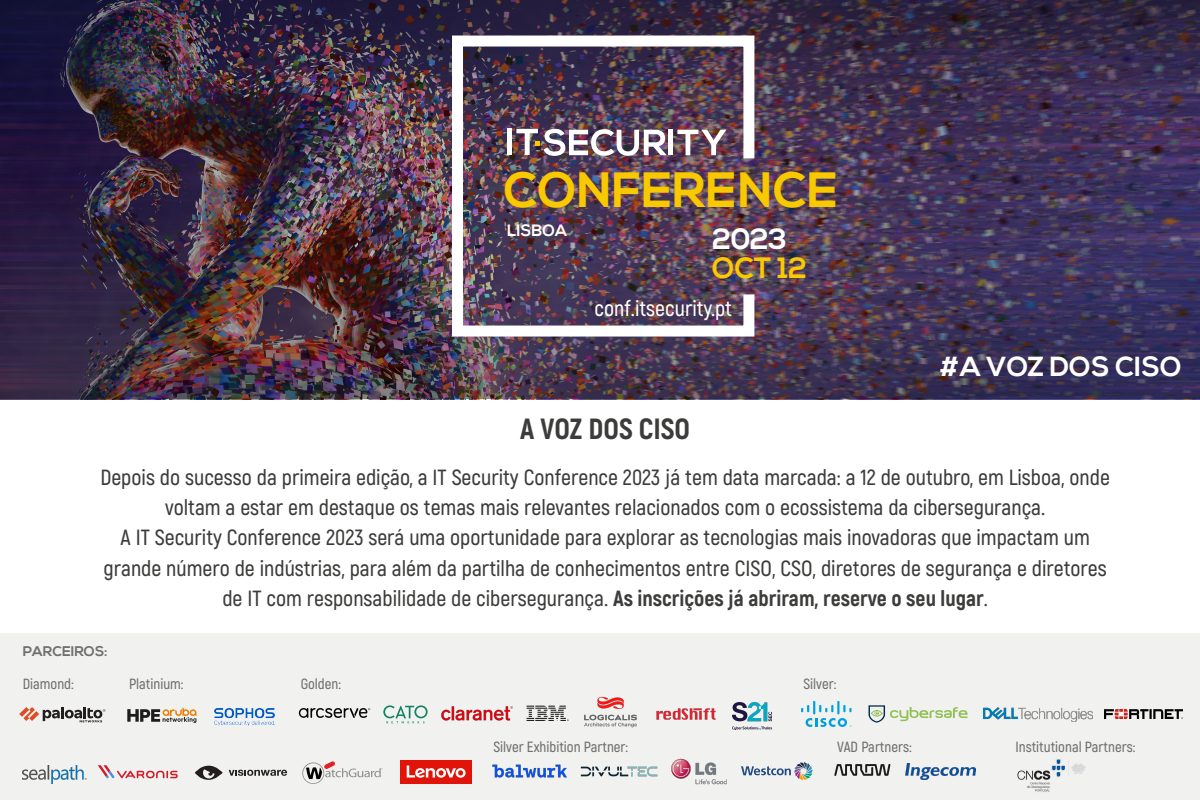
<style>
.page{position:relative;width:1200px;height:800px;background:#fff}
.page>*{position:absolute;margin:0;border:0;box-sizing:border-box;transform-origin:0 0}
.t1{font:700 49.52px "Nexa";color:#f9c900}
.t2{font:700 29.36px "Nexa";color:#fac902}
.t3{font:700 29.36px "Nexa";color:#fff}
.t4{font:800 29.2px "Akrobat";color:#3c3c3b}
.t5{font:700 27.52px "Nexa";letter-spacing:.01em;color:#fff}
.t6{font:600 21.96px/30.4px "Akrobat";color:#3c3c3b;text-align:center}
.t7{font:600 21.96px "Akrobat";color:#fff}
.t8{font:700 16.4px "Nexa";color:#fff}
.t9{font:600 14.8px "Akrobat";color:#706f6f}
.t10{font:700 14px "Nexa";color:#706f6f}
.s1{font-weight:800}
</style>
<div class="page">
<div style="left:0;top:634px;width:1200px;height:166px;background:#f1f1f0"></div>
<img style="left:0;top:385px;width:1200px;height:14px">
<img style="left:0;top:0;width:1200px;height:385px">
<img style="left:447px;top:30px;width:313px;height:312px">
<div style="left:668px;top:130px;width:5px;height:25px;background:#fff"></div>
<svg style="left:677px;top:130px;width:49px;height:25px"></svg>
<div style="left:507px;top:129px;width:5px;height:26px;background:#fff"></div>
<img style="left:516px;top:129px;width:150px;height:27px">
<img style="left:401px;top:760px;width:71px;height:24px">
<svg style="left:19px;top:707px;width:87px;height:15px"></svg>
<img style="left:214px;top:708px;width:61px;height:18px">
<svg style="left:127px;top:707px;width:69px;height:16px"></svg>
<img style="left:584px;top:696px;width:53px;height:32px">
<img style="left:441px;top:706px;width:72px;height:15px">
<svg style="left:383px;top:705px;width:45px;height:18px"></svg>
<svg style="left:299px;top:708px;width:71px;height:10px"></svg>
<svg style="left:527px;top:706px;width:42px;height:15px"></svg>
<img style="left:733px;top:702px;width:38px;height:27px">
<img style="left:656px;top:708px;width:60px;height:12px">
<img style="left:1104px;top:710px;width:79px;height:9px">
<img style="left:22px;top:765px;width:65px;height:18px">
<svg style="left:801px;top:701px;width:51px;height:26px"></svg>
<img style="left:984px;top:708px;width:108px;height:13px">
<svg style="left:98px;top:765px;width:80px;height:13px"></svg>
<svg style="left:869px;top:705px;width:98px;height:18px"></svg>
<svg style="left:302px;top:761px;width:81px;height:23px"></svg>
<svg style="left:229px;top:770px;width:58px;height:6px"></svg>
<svg style="left:195px;top:766px;width:28px;height:14px"></svg>
<img style="left:492px;top:764px;width:75px;height:14px">
<svg style="left:741px;top:762px;width:72px;height:18px"></svg>
<img style="left:580px;top:766px;width:78px;height:11px">
<svg style="left:834px;top:764px;width:56px;height:12px"></svg>
<img style="left:906px;top:763px;width:69px;height:17px">
<img style="left:671px;top:758px;width:56px;height:27px">
<img style="left:1017px;top:759px;width:68px;height:33px">
<h1 class="t1" style="left:504px;top:162px;width:336px">CONFERENCE</h1>
<p class="t8" style="left:507px;top:221px;width:61px">LISBOA</p>
<h2 class="t3" style="left:712px;top:222px;width:77px">2023</h2>
<h2 class="t2" style="left:712px;top:251px;width:96px">OCT 12</h2>
<p class="t7" style="left:595px;top:295px;width:139px">conf.itsecurity.pt</p>
<p class="t5" style="left:940px;top:351px;width:243px">#A VOZ DOS CISO</p>
<h3 class="t4" style="left:520px;top:410px;width:172px">A VOZ DOS CISO</h3>
<p class="t6" style="left:100px;top:462px;width:1011px">Depois do sucesso da primeira edição, a IT Security Conference 2023 já tem data marcada: a 12 de outubro, em Lisboa, onde voltam a estar em destaque os temas mais relevantes relacionados com o ecossistema da cibersegurança.<br>A IT Security Conference 2023 será uma oportunidade para explorar as tecnologias mais inovadoras que impactam um grande número de indústrias, para além da partilha de conhecimentos entre CISO, CSO, diretores de segurança e diretores de IT com responsabilidade de cibersegurança. <span class="s1">As inscrições já abriram, reserve o seu lugar</span>.</p>
<p class="t10" style="left:23px;top:643px;width:86px">PARCEIROS:</p>
<p class="t9" style="left:23px;top:675px;width:53px">Diamond:</p>
<p class="t9" style="left:129px;top:675px;width:56px">Platinium:</p>
<p class="t9" style="left:301px;top:675px;width:42px">Golden:</p>
<p class="t9" style="left:804px;top:675px;width:34px">Silver:</p>
<p class="t9" style="left:494px;top:738px;width:136px">Silver Exhibition Partner:</p>
<p class="t9" style="left:837px;top:738px;width:76px">VAD Partners:</p>
<p class="t9" style="left:1015px;top:738px;width:121px">Institutional Partners:</p>
</div>
